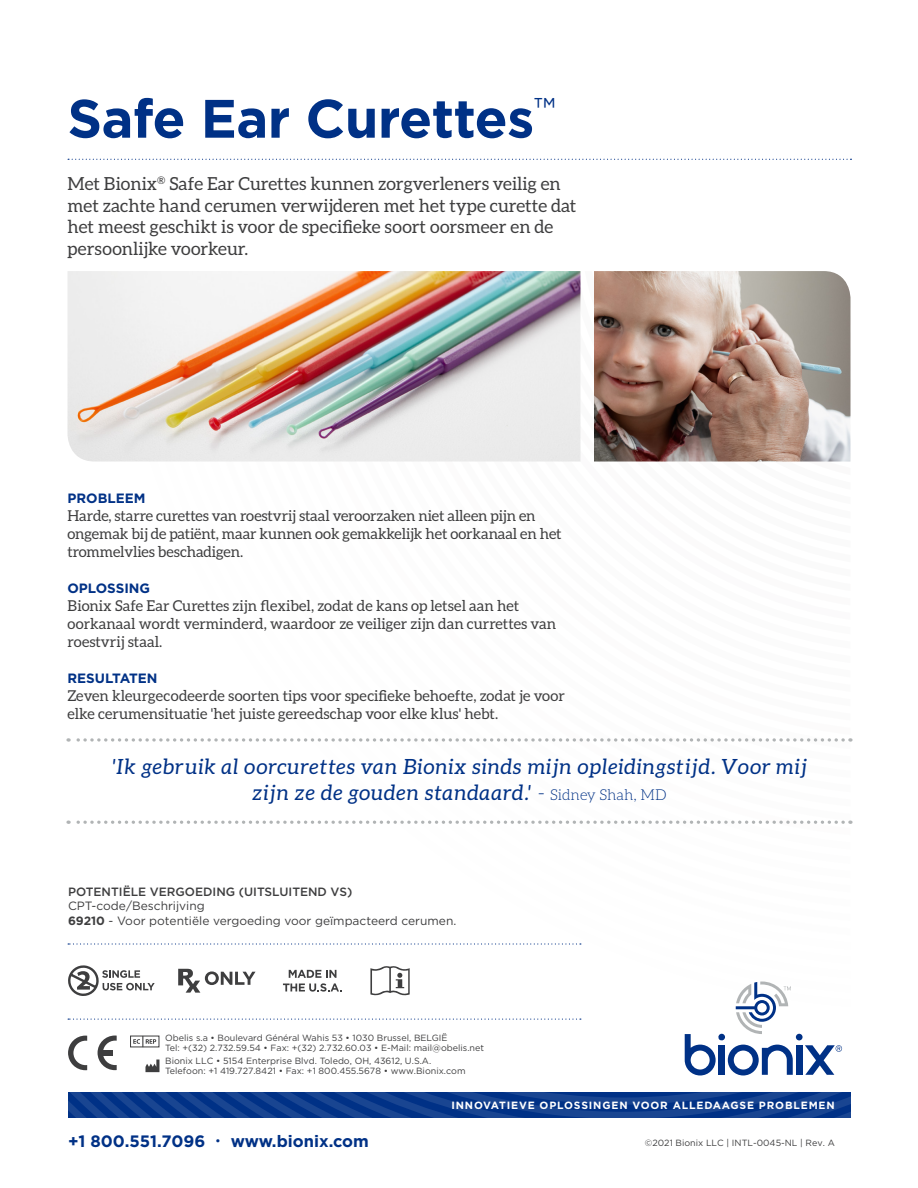
<style>
.page{position:relative;width:918px;height:1188px;background:#fff}
.page>*{position:absolute;margin:0;border:0;box-sizing:border-box;transform-origin:0 0}
.t1{font:700 54px "Gotham";letter-spacing:-.01em;color:#003186}
.t2{font:italic 21px/25.2px "Aleo";letter-spacing:.04em;color:#003186;text-align:center}
.t3{font:18px/21.6px "Aleo";color:#3e3e3f}
.t4{font:700 16.5px "Gotham";color:#003186}
.t5{font:15px/18px "Aleo";color:#3e3e3f}
.t6{font:700 13.5px "Gotham";color:#003186}
.t7{font:12px "Gotham";color:#3e3e3f}
.t8{font:500 12px "Gotham";color:#3e3e3f}
.t9{font:700 10.5px "Gotham";letter-spacing:.08em;color:#fff}
.t10{font:9px/9.8px "Gotham";color:#3e3e3f}
.s1{font-weight:300;font-style:normal}
.s2{font-weight:300;font-style:normal;font-size:15px}
.s3{font-weight:700}
.s4{font-weight:400;font-size:12px}
</style>
<div class="page">
<svg style="left:68px;top:1092px;width:782px;height:26px;background:#0c3b8b"></svg>
<svg style="left:68px;top:159px;width:783px;height:1px"></svg>
<img style="left:594px;top:271px;width:256px;height:191px">
<img style="left:68px;top:271px;width:512px;height:191px">
<svg style="left:68px;top:738px;width:775px;height:4px"></svg>
<svg style="left:68px;top:821px;width:775px;height:3px"></svg>
<svg style="left:68px;top:1019px;width:513px;height:1px"></svg>
<svg style="left:68px;top:943px;width:513px;height:2px"></svg>
<svg style="left:68px;top:1036px;width:19px;height:34px"></svg>
<svg style="left:98px;top:1036px;width:19px;height:34px"></svg>
<div style="left:103px;top:1050px;width:10px;height:5px;background:#3e3e3f"></div>
<svg style="left:145px;top:1060px;width:14px;height:12px"></svg>
<div style="left:130px;top:1036px;width:29px;height:11px;border:1px solid #3e3e3f"></div>
<svg style="left:133px;top:1036px;width:23px;height:11px"></svg>
<svg style="left:370px;top:966px;width:40px;height:30px"></svg>
<svg style="left:68px;top:966px;width:87px;height:30px"></svg>
<svg style="left:283px;top:970px;width:59px;height:22px"></svg>
<svg style="left:178px;top:969px;width:78px;height:24px"></svg>
<div style="left:796px;top:1045px;width:6px;height:30px;background:#003186"></div>
<div style="left:796px;top:1034px;width:7px;height:6px;background:#003186;border-radius:50%"></div>
<svg style="left:805px;top:1045px;width:37px;height:30px"></svg>
<svg style="left:685px;top:982px;width:108px;height:94px"></svg>
<p class="t1" style="left:68px;top:87px;width:489px">Safe Ear Curettes<sup>™</sup></p>
<p class="t3" style="left:68px;top:173px;width:510px">Met Bionix<sup>®</sup> Safe Ear Curettes kunnen zorgverleners veilig en met zachte hand cerumen verwijderen met het type curette dat het meest geschikt is voor de specifieke soort oorsmeer en de persoonlijke voorkeur.</p>
<p class="t6" style="left:68px;top:490px;width:80px">PROBLEEM</p>
<p class="t5" style="left:68px;top:506px;width:496px">Harde, starre curettes van roestvrij staal veroorzaken niet alleen pijn en ongemak bij de patiënt, maar kunnen ook gemakkelijk het oorkanaal en het trommelvlies beschadigen.</p>
<p class="t6" style="left:68px;top:580px;width:84px">OPLOSSING</p>
<p class="t5" style="left:68px;top:596px;width:490px">Bionix Safe Ear Curettes zijn flexibel, zodat de kans op letsel aan het oorkanaal wordt verminderd, waardoor ze veiliger zijn dan currettes van roestvrij staal.</p>
<p class="t6" style="left:68px;top:670px;width:92px">RESULTATEN</p>
<p class="t5" style="left:68px;top:686px;width:499px">Zeven kleurgecodeerde soorten tips voor specifieke behoefte, zodat je voor elke cerumensituatie 'het juiste gereedschap voor elke klus' hebt.</p>
<p class="t2" style="left:112px;top:754px;width:696px">'Ik gebruik al oorcurettes van Bionix sinds mijn opleidingstijd. Voor mij zijn ze de gouden standaard.' <span class="s1">-</span> <span class="s2">Sidney Shah, MD</span></p>
<p class="t8" style="left:68px;top:885px;width:286px">POTENTIËLE VERGOEDING (UITSLUITEND VS)</p>
<p class="t7" style="left:68px;top:899px;width:138px">CPT-code/Beschrijving</p>
<p class="t7" style="left:68px;top:914px;width:390px"><span class="s3">69210</span> - Voor potentiële vergoeding voor geïmpacteerd cerumen.</p>
<p class="t10" style="left:165px;top:1033px;width:320px">Obelis s.a • Boulevard Général Wahis 53 • 1030 Brussel, BELGIË<br>Tel: +(32) 2.732.59.54 • Fax: +(32) 2.732.60.03 • E-Mail: mail@obelis.net</p>
<p class="t10" style="left:165px;top:1056px;width:302px">Bionix LLC • 5154 Enterprise Blvd. Toledo, OH, 43612, U.S.A.<br>Telefoon: +1 419.727.8421 • Fax: +1 800.455.5678 • www.Bionix.com</p>
<p class="t4" style="left:68px;top:1131px;width:302px">+1 800.551.7096 <span class="s4">•</span> www.bionix.com</p>
<p class="t9" style="left:451px;top:1099px;width:385px">INNOVATIEVE OPLOSSINGEN VOOR ALLEDAAGSE PROBLEMEN</p>
<p class="t10" style="left:645px;top:1137px;width:191px">©2021 Bionix LLC | INTL-0045-NL | Rev. A</p>
</div>
